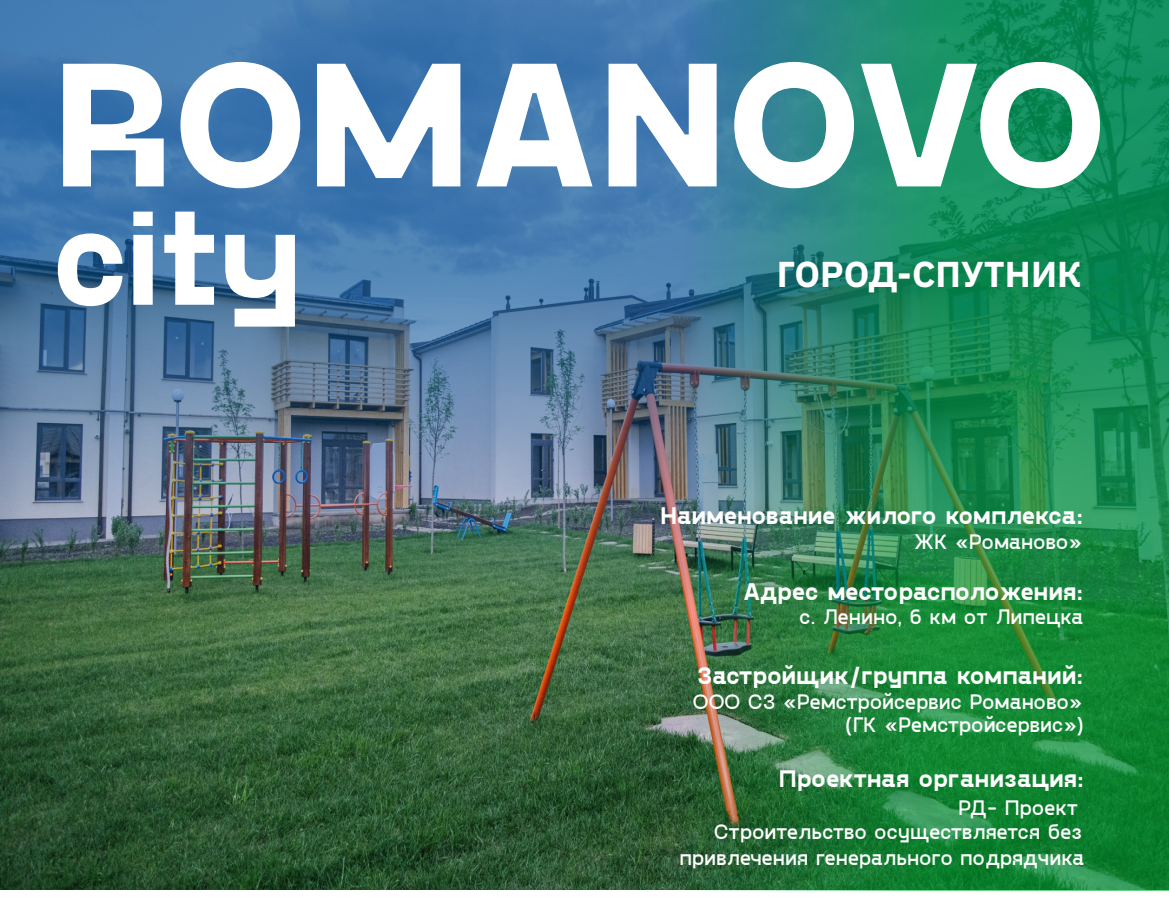
<style>
.page{position:relative;width:1169px;height:905px;background:#fff}
.page>*{position:absolute;margin:0;border:0;box-sizing:border-box;transform-origin:0 0}
.t1{font:700 36px "IBM Plex Sans";color:#fff}
.t2{font:700 24.6px "Gosha Sans";letter-spacing:-.025em;color:#fff}
.t3{font:21.6px/25px "Gosha Sans";letter-spacing:-.02em;color:#fff;text-align:right}
</style>
<div class="page">
<img style="left:0;top:0;width:1168px;height:891px">
<img style="left:456px;top:0;width:712px;height:890px">
<svg style="left:58px;top:62px;width:1042px;height:264px"></svg>
<h1 class="t1" style="left:776px;top:258px;width:306px">ГОРОД-СПУТНИК</h1>
<p class="t2" style="left:660px;top:507px;width:424px">Наименование жилого комплекса:</p>
<p class="t3" style="left:914px;top:531px;width:170px">ЖК «Романово»</p>
<p class="t2" style="left:742px;top:583px;width:342px">Адрес месторасположения:</p>
<p class="t3" style="left:799px;top:606px;width:286px">c. Ленино, 6 км от Липецка</p>
<p class="t2" style="left:697px;top:666px;width:387px">Застройщик/группа компаний:</p>
<p class="t3" style="left:692px;top:691px;width:393px;line-height:23.1px">ООО СЗ «Ремстройсервис Романово» (ГК «Ремстройсервис»)</p>
<p class="t2" style="left:779px;top:769px;width:306px">Проектная организация:</p>
<p class="t3" style="left:679px;top:796px;width:407px">РД- Проект<br>Строительство осуществляется без привлечения генерального подрядчика</p>
</div>
